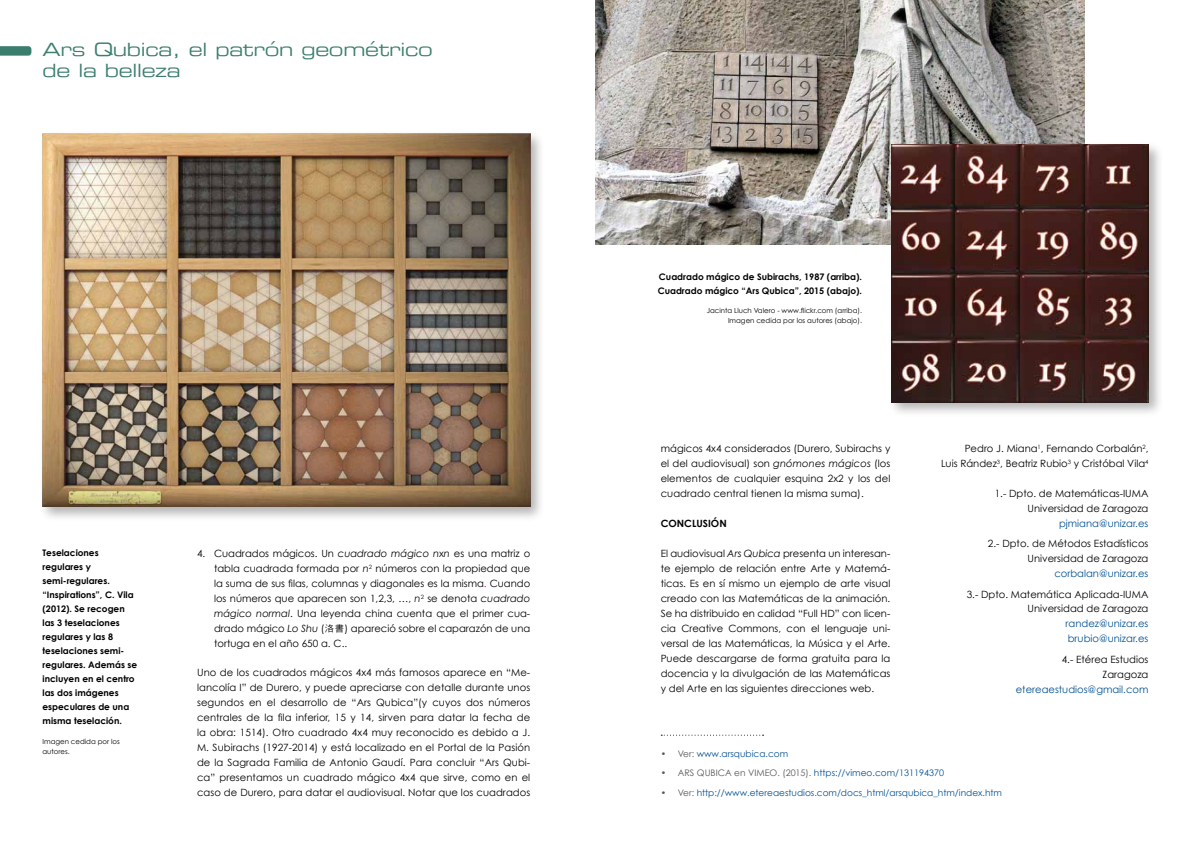
<style>
.page{position:relative;width:1191px;height:842px;background:#fff}
.page>*{position:absolute;margin:0;border:0;box-sizing:border-box;transform-origin:0 0}
.t1{font:18px/21px "Eurostile Extended Two";letter-spacing:-.015em;color:#3c7e6e}
.t2{font:10px/15px "Century Gothic";color:#000;text-align:right}
.t3{font:10px/14.9px "Century Gothic";color:#005092}
.t4{font:700 10px "Century Gothic";color:#000}
.t5{font:700 9px/14px "Century Gothic";color:#000}
.t6{font:9px "Century Gothic";color:#005092}
.t7{font:7px/10px "Century Gothic";color:#000}
.s1{font-style:italic}
.s2{color:#f00}
.s3{font-family:"Gulim"}
.s4{color:#575756}
</style>
<div class="page">
<svg style="left:0;top:46px;width:31px;height:10px"></svg>
<div style="left:39px;top:129px;width:506px;height:393px;background:#000;opacity:.3"></div>
<img style="left:43px;top:133px;width:487px;height:374px">
<img style="left:595px;top:0;width:489px;height:244px">
<div style="left:887px;top:141px;width:276px;height:276px;background:#000;opacity:.3"></div>
<img style="left:891px;top:145px;width:257px;height:257px">
<svg style="left:661px;top:735px;width:102px;height:1px"></svg>
<h1 class="t1" style="left:43px;top:39px;width:392px">Ars Qubica, el patrón geométrico de la belleza</h1>
<p class="t5" style="left:43px;top:546px;width:96px">Teselaciones regulares y semi-regulares. “Inspirations”, C. Vila (2012). Se recogen las 3 teselaciones regulares y las 8 teselaciones semi&shy;regulares. Además se incluyen en el centro las dos imágenes especulares de una misma teselación.</p>
<p class="t7" style="left:43px;top:736px;width:79px">Imagen cedida por los autores.</p>
<p class="t2" style="left:214px;top:546px;width:318px;text-align:justify;text-indent:-17px">4. Cuadrados mágicos. Un <span class="s1">cuadrado mágico n</span>x<span class="s1">n</span> es una matriz o tabla cuadrada formada por <span class="s1">n</span><sup>2</sup> números con la propiedad que la suma de sus filas, columnas y diagonales es la misma<span class="s2">.</span> Cuando los números que aparecen son 1,2,3, …, <span class="s1">n</span><sup>2</sup> se denota <span class="s1">cuadrado mágico normal</span>. Una leyenda china cuenta que el primer cua&shy;drado mágico <span class="s1">Lo Shu</span> (<span class="s3">洛書</span>) apareció sobre el caparazón de una tortuga en el año 650 a. C..</p>
<p class="t2" style="left:197px;top:665px;width:335px;text-align:justify">Uno de los cuadrados mágicos 4x4 más famosos aparece en “Me&shy;lancolía I” de Durero, y puede apreciarse con detalle durante unos segundos en el desarrollo de “Ars Qubica”(y cuyos dos números centrales de la fila inferior, 15 y 14, sirven para datar la fecha de la obra: 1514). Otro cuadrado 4x4 muy reconocido es debido a J.<br>M. Subirachs (1927-2014) y está localizado en el Portal de la Pasión de la Sagrada Familia de Antonio Gaudí. Para concluir “Ars Qubi&shy;ca” presentamos un cuadrado mágico 4x4 que sirve, como en el caso de Durero, para datar el audiovisual. Notar que los cuadrados</p>
<p class="t5" style="left:657px;top:269px;width:206px">Cuadrado mágico de Subirachs, 1987 (arriba).<br>Cuadrado mágico “Ars Qubica”, 2015 (abajo).</p>
<p class="t7" style="left:706px;top:306px;width:157px;text-align:right">Jacinta Lluch Valero - www.flickr.com (arriba).<br>Imagen cedida por los autores (abajo).</p>
<p class="t2" style="left:660px;top:441px;width:231px;text-align:justify">mágicos 4x4 considerados (Durero, Subirachs y el del audiovisual) son <span class="s1">gnómones mágicos</span> (los elementos de cualquier esquina 2x2 y los del cuadrado central tienen la misma suma).</p>
<p class="t4" style="left:660px;top:517px;width:67px">CONCLUSIÓN</p>
<p class="t2" style="left:660px;top:545px;width:231px;text-align:justify">El audiovisual <span class="s1">Ars Qubica</span> presenta un interesan&shy;te ejemplo de relación entre Arte y Matemá&shy;ticas. Es en sí mismo un ejemplo de arte visual creado con las Matemáticas de la animación.<br>Se ha distribuido en calidad “Full HD” con licen&shy;cia Creative Commons, con el lenguaje uni&shy;versal de las Matemáticas, la Música y el Arte.<br>Puede descargarse de forma gratuita para la docencia y la divulgación de las Matemáticas y del Arte en las siguientes direcciones web.</p>
<p class="t2" style="left:941px;top:441px;width:209px">Pedro J. Miana<sup>1</sup>, Fernando Corbalán<sup>2</sup>,<br>Luis Rández<sup>3</sup>, Beatriz Rubio<sup>3</sup> y Cristóbal Vila<sup>4</sup></p>
<p class="t2" style="left:994px;top:486px;width:155px">1.- Dpto. de Matemáticas-IUMA<br>Universidad de Zaragoza</p>
<p class="t3" style="left:1059px;top:515px;width:91px">pjmiana@unizar.es</p>
<p class="t2" style="left:988px;top:536px;width:162px">2.- Dpto. de Métodos Estadísticos<br>Universidad de Zaragoza</p>
<p class="t3" style="left:1054px;top:566px;width:95px">corbalan@unizar.es</p>
<p class="t2" style="left:966px;top:586px;width:183px">3.- Dpto. Matemática Aplicada-IUMA<br>Universidad de Zaragoza</p>
<p class="t3" style="left:1065px;top:616px;width:84px">randez@unizar.es brubio@unizar.es</p>
<p class="t2" style="left:1061px;top:652px;width:88px">4.- Etérea Estudios<br>Zaragoza</p>
<p class="t3" style="left:1015px;top:681px;width:134px">etereaestudios@gmail.com</p>
<p class="t6" style="left:660px;top:748px;width:129px"><span class="s4">• Ver:</span> www.arsqubica.com</p>
<p class="t6" style="left:660px;top:767px;width:285px"><span class="s4">• ARS QUBICA en VIMEO. (2015).</span> https://vimeo.com/131194370</p>
<p class="t6" style="left:660px;top:787px;width:343px"><span class="s4">• Ver:</span> http://www.etereaestudios.com/docs_html/arsqubica_htm/index.htm</p>
</div>
